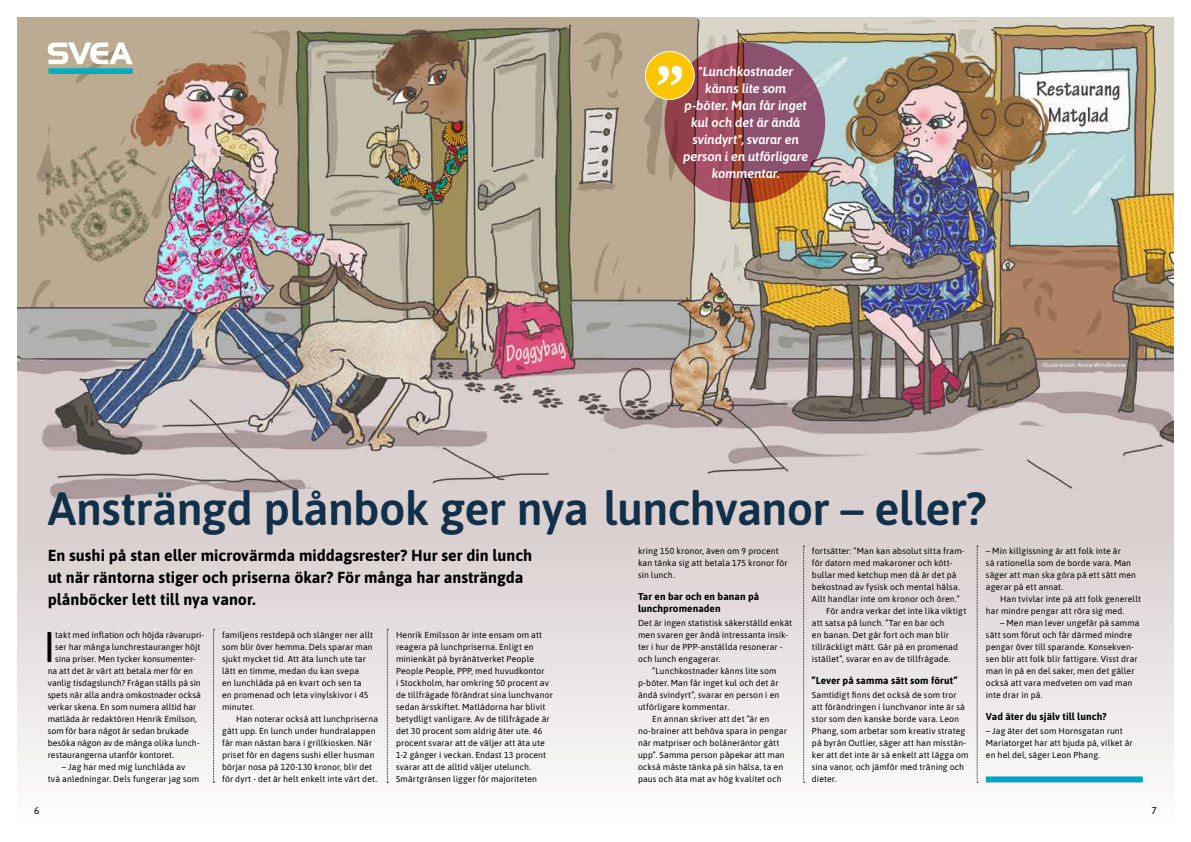
<style>
.page{position:relative;width:1191px;height:842px;background:#fff}
.page>*{position:absolute;margin:0;border:0;box-sizing:border-box;transform-origin:0 0}
.t1{font:600 46.5px "Asap";letter-spacing:-.015em;color:#11304a}
.t2{font:42.9px "Asap";color:#000}
.t3{font:700 16px/22px "Asap";color:#000}
.t4{font:italic 600 13px/17px "Asap";letter-spacing:-.005em;color:#fff;text-align:center}
.t5{font:700 10px/12px "Asap";letter-spacing:.01em;color:#000}
.t6{font:10px "Asap";color:#000}
.t7{font:8.7px/12px "Asap";letter-spacing:.01em;color:#000}
.t8{font:6px "Asap";letter-spacing:.05em;color:#fff}
</style>
<div class="page">
<svg style="left:17px;top:499px;width:1157px;height:284px"></svg>
<img style="left:17px;top:17px;width:1157px;height:482px">
<svg style="left:387px;top:629px;width:1px;height:154px"></svg>
<svg style="left:803px;top:546px;width:1px;height:237px"></svg>
<svg style="left:977px;top:546px;width:1px;height:237px"></svg>
<svg style="left:213px;top:629px;width:2px;height:154px"></svg>
<div style="left:986px;top:776px;width:156px;height:6px;background:#00a6c5"></div>
<svg style="left:48px;top:43px;width:85px;height:21px"></svg>
<div style="left:48px;top:68px;width:85px;height:6px;background:#00acc9"></div>
<svg style="left:664px;top:43px;width:161px;height:160px;background:#934a5c"></svg>
<div style="left:645px;top:52px;width:49px;height:48px;background:#fbc600;border-radius:50%"></div>
<div style="left:645px;top:51px;width:49px;height:49px;border:1px solid #fff;border-radius:50%"></div>
<svg style="left:657px;top:66px;width:25px;height:19px"></svg>
<h3 class="t4" style="left:683px;top:62px;width:127px">"Lunchkostnader känns lite som p-böter. Man får inget kul och det är ändå svindyrt", svarar en person i en utförligare kommentar.</h3>
<p class="t8" style="left:1042px;top:360px;width:84px">Illustration: Anna Windborne</p>
<h1 class="t1" style="left:48px;top:476px;width:940px">Ansträngd plånbok ger nya lunchvanor – eller?</h1>
<h3 class="t3" style="left:48px;top:543px;width:486px">En sushi på stan eller microvärmda middagsrester? Hur ser din lunch ut när räntorna stiger och priserna ökar? För många har ansträngda plånböcker lett till nya vanor.</h3>
<h2 class="t2" style="left:44px;top:617px;width:14px">I</h2>
<p class="t7" style="left:55px;top:628px;width:151px">takt med inflation och höjda råvarupri-</p>
<p class="t7" style="left:55px;top:640px;width:147px">ser har många lunchrestauranger höjt</p>
<p class="t7" style="left:55px;top:652px;width:142px">sina priser. Men tycker konsumenter-</p>
<p class="t7" style="left:48px;top:664px;width:147px">na att det är värt att betala mer för en</p>
<p class="t7" style="left:48px;top:676px;width:155px">vanlig tisdagslunch? Frågan ställs på sin</p>
<p class="t7" style="left:48px;top:688px;width:155px">spets när alla andra omkostnader också</p>
<p class="t7" style="left:48px;top:700px;width:150px">verkar skena. En som numera alltid har</p>
<p class="t7" style="left:48px;top:712px;width:151px">matlåda är redaktören Henrik Emilson,</p>
<p class="t7" style="left:48px;top:724px;width:143px">som för bara något år sedan brukade</p>
<p class="t7" style="left:48px;top:736px;width:154px">besöka någon av de många olika lunch-</p>
<p class="t7" style="left:48px;top:748px;width:128px">restaurangerna utanför kontoret.</p>
<p class="t7" style="left:48px;top:760px;width:153px;text-align:center">– Jag har med mig lunchlåda av<br>två anledningar. Dels fungerar jag som</p>
<p class="t7" style="left:222px;top:628px;width:152px">familjens restdepå och slänger ner allt som blir över hemma. Dels sparar man sjukt mycket tid. Att äta lunch ute tar lätt en timme, medan du kan svepa<br>en lunchlåda på en kvart och sen ta en promenad och leta vinylskivor i 45 minuter.</p>
<p class="t7" style="left:222px;top:712px;width:157px;text-indent:14px">Han noterar också att lunchpriserna gått upp. En lunch under hundralappen får man nästan bara i grillkiosken. När priset för en dagens sushi eller husman börjar nosa på 120-130 kronor, blir det för dyrt - det är helt enkelt inte värt det.</p>
<p class="t7" style="left:396px;top:628px;width:158px">Henrik Emilsson är inte ensam om att reagera på lunchpriserna. Enligt en minienkät på byrånätverket People People People, PPP, med huvudkontor<br>i Stockholm, har omkring 50 procent av de tillfrågade förändrat sina lunchvanor sedan årsskiftet. Matlådorna har blivit betydligt vanligare. Av de tillfrågade är det 30 procent som aldrig äter ute. 46 procent svarar att de väljer att äta ute 1-2 gånger i veckan. Endast 13 procent svarar att de alltid väljer utelunch.<br>Smärtgränsen ligger för majoriteten</p>
<p class="t7" style="left:638px;top:544px;width:151px">kring 150 kronor, även om 9 procent kan tänka sig att betala 175 kronor för sin lunch.</p>
<p class="t5" style="left:638px;top:590px;width:123px">Tar en bar och en banan på lunchpromenaden</p>
<p class="t7" style="left:638px;top:616px;width:156px">Det är ingen statistisk säkerställd enkät</p>
<p class="t7" style="left:638px;top:628px;width:152px">men svaren ger ändå intressanta insik-</p>
<p class="t7" style="left:638px;top:640px;width:146px">ter i hur de PPP-anställda resonerar -</p>
<p class="t7" style="left:638px;top:652px;width:84px">och lunch engagerar.</p>
<p class="t7" style="left:652px;top:664px;width:126px">”Lunchkostnader känns lite som</p>
<p class="t7" style="left:638px;top:676px;width:142px">p-böter. Man får inget kul och det är</p>
<p class="t7" style="left:638px;top:688px;width:143px">ändå svindyrt”, svarar en person i en</p>
<p class="t7" style="left:638px;top:700px;width:93px">utförligare kommentar.</p>
<p class="t7" style="left:652px;top:712px;width:119px">En annan skriver att det ”är en</p>
<p class="t7" style="left:638px;top:724px;width:150px">no-brainer att behöva spara in pengar</p>
<p class="t7" style="left:638px;top:736px;width:143px">när matpriser och bolåneräntor gått</p>
<p class="t7" style="left:638px;top:748px;width:148px">upp”. Samma person påpekar att man</p>
<p class="t7" style="left:638px;top:760px;width:147px">också måste tänka på sin hälsa, ta en</p>
<p class="t7" style="left:638px;top:772px;width:145px">paus och äta mat av hög kvalitet och</p>
<p class="t7" style="left:812px;top:544px;width:154px">fortsätter: ”Man kan absolut sitta fram-</p>
<p class="t7" style="left:812px;top:556px;width:142px">för datorn med makaroner och kött-</p>
<p class="t7" style="left:812px;top:568px;width:146px">bullar med ketchup men då är det på</p>
<p class="t7" style="left:812px;top:580px;width:149px">bekostnad av fysisk och mental hälsa.</p>
<p class="t7" style="left:812px;top:592px;width:149px">Allt handlar inte om kronor och ören.”</p>
<p class="t7" style="left:826px;top:604px;width:142px">För andra verkar det inte lika viktigt</p>
<p class="t7" style="left:812px;top:616px;width:134px">att satsa på lunch. ”Tar en bar och</p>
<p class="t7" style="left:812px;top:628px;width:138px">en banan. Det går fort och man blir</p>
<p class="t7" style="left:812px;top:640px;width:147px">tillräckligt mätt. Går på en promenad</p>
<p class="t7" style="left:812px;top:652px;width:140px">istället”, svarar en av de tillfrågade.</p>
<p class="t5" style="left:812px;top:674px;width:147px">”Lever på samma sätt som förut”</p>
<p class="t7" style="left:812px;top:688px;width:158px">Samtidigt finns det också de som tror att förändringen i lunchvanor inte är så stor som den kanske borde vara. Leon Phang, som arbetar som kreativ strateg på byrån Outlier, säger att han misstän&shy;ker att det inte är så enkelt att lägga om sina vanor, och jämför med träning och dieter.</p>
<p class="t7" style="left:986px;top:544px;width:152px">– Min killgissning är att folk inte är<br>så rationella som de borde vara. Man säger att man ska göra på ett sätt men agerar på ett annat.</p>
<p class="t7" style="left:986px;top:592px;width:157px;text-indent:14px">Han tvivlar inte på att folk generellt har mindre pengar att röra sig med.</p>
<p class="t7" style="left:986px;top:616px;width:155px;text-indent:14px">– Men man lever ungefär på samma sätt som förut och får därmed mindre pengar över till sparande. Konsekven&shy;sen blir att folk blir fattigare. Visst drar man in på en del saker, men det gäller också att vara medveten om vad man inte drar in på.</p>
<p class="t5" style="left:986px;top:710px;width:122px">Vad äter du själv till lunch?</p>
<p class="t7" style="left:986px;top:724px;width:148px">– Jag äter det som Hornsgatan runt<br>Mariatorget har att bjuda på, vilket är en hel del, säger Leon Phang.</p>
<p class="t6" style="left:34px;top:803px;width:7px">6</p>
<p class="t6" style="left:1151px;top:803px;width:7px">7</p>
</div>
